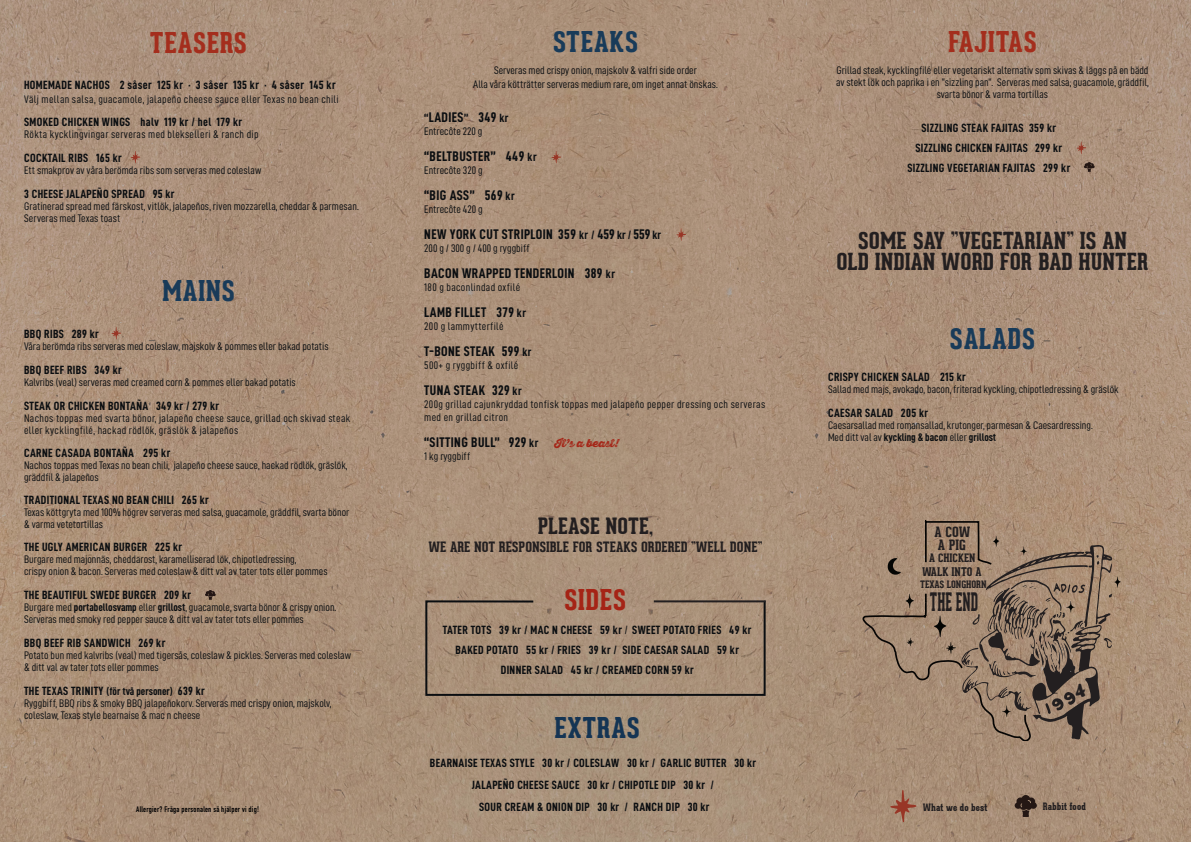
<style>
.page{position:relative;width:1191px;height:842px;background:#fff}
.page>*{position:absolute;margin:0;border:0;box-sizing:border-box;transform-origin:0 0}
.t1{font:800 28px "Geared Slab";letter-spacing:.02em;color:#193b59}
.t2{font:800 28px "Geared Slab";letter-spacing:.015em;color:#a42e1d}
.t3{font:800 28px "Geared Slab";letter-spacing:.02em;color:#153554}
.t4{font:800 28px "Geared Slab";letter-spacing:.015em;color:#a52416}
.t5{font:800 24.9px "Geared Slab";color:#231f20;scale:.61 1}
.t6{font:800 23px "Geared Slab";color:#231f20}
.t7{font:800 22px "Geared Slab";color:#231f20}
.t8{font:14px "D DIN Condensed Bold";letter-spacing:.03em;color:#0b0e11}
.t9{font:800 14px "Geared Slab";color:#231f20}
.t10{font:800 13.9px/13.1px "Geared Slab";color:#231f20}
.t11{font:12px/22px "D DIN Condensed Bold";letter-spacing:.03em;color:#0b0e11;text-align:center}
.t12{font:800 11.7px "Geared Slab";color:#231f20}
.t13{font:800 11.4px "Geared Slab";color:#231f20}
.t14{font:11px/12px "D DIN Condensed";color:#0b0e11}
.t15{font:11px/13px "D DIN Condensed";letter-spacing:.03em;color:#0b0e11}
.t16{font:11px "D DIN Condensed";letter-spacing:.035em;color:#0b0e11}
.t17{font:11px "D DIN Condensed Bold";color:#0b0e11}
.t18{font:11px "Thirsty Rough Blk Two";color:#a52416}
.t19{font:800 10px "Geared Slab";letter-spacing:-.01em;color:#231f20}
.t20{font:700 8px "DIN Condensed";letter-spacing:.03em;color:#000001}
.s1{font-family:"D DIN Condensed Bold"}
.s2{font-size:11px}
.s3{font-size:12px}
.s4{font-style:inherit}
.s5{font-family:"D DIN Condensed"}
</style>
<div class="page">
<img style="left:0;top:0;width:1191px;height:842px">
<svg style="left:111px;top:327px;width:10px;height:12px"></svg>
<svg style="left:131px;top:151px;width:9px;height:12px"></svg>
<svg style="left:551px;top:151px;width:10px;height:12px"></svg>
<svg style="left:1076px;top:141px;width:10px;height:13px"></svg>
<svg style="left:890px;top:790px;width:26px;height:32px"></svg>
<svg style="left:676px;top:228px;width:10px;height:13px"></svg>
<svg style="left:424px;top:598px;width:342px;height:99px;background:#a38b75"></svg>
<hr style="left:654px;top:600px;width:111px;height:2px;background:#231f20">
<svg style="left:1014px;top:795px;width:23px;height:22px"></svg>
<svg style="left:205px;top:590px;width:11px;height:10px"></svg>
<svg style="left:1083px;top:162px;width:11px;height:10px"></svg>
<svg style="left:863px;top:521px;width:257px;height:220px;background:#987f6b"></svg>
<p class="t2" style="left:150px;top:27px;width:99px">TEASERS</p>
<p class="t11" style="left:24px;top:74px;width:313px">HOMEMADE NACHOS 2 såser 125 kr · 3 såser 135 kr · 4 såser 145 kr</p>
<p class="t16" style="left:24px;top:93px;width:316px">Välj mellan salsa, guacamole, jalapeño cheese sauce eller Texas no bean chili</p>
<p class="t11" style="left:24px;top:111px;width:220px">SMOKED CHICKEN WINGS halv 119 kr / hel 179 kr</p>
<p class="t15" style="left:24px;top:128px;width:236px">Rökta kycklingvingar serveras med blekselleri &amp; ranch dip</p>
<p class="t11" style="left:24px;top:146px;width:99px">COCKTAIL RIBS 165 kr</p>
<p class="t14" style="left:24px;top:164px;width:239px">Ett smakprov av våra berömda ribs som serveras med coleslaw</p>
<p class="t11" style="left:24px;top:182px;width:152px">3 CHEESE JALAPEÑO SPREAD 95 kr</p>
<p class="t14" style="left:24px;top:200px;width:336px">Gratinerad spread med färskost, vitlök, jalapeños, riven mozzarella, cheddar &amp; parmesan.<br>Serveras med Texas toast</p>
<p class="t1" style="left:162px;top:275px;width:74px">MAINS</p>
<p class="t11" style="left:24px;top:323px;width:76px">BBQ RIBS 289 kr</p>
<p class="t14" style="left:24px;top:340px;width:306px">Våra berömda ribs serveras med coleslaw, majskolv &amp; pommes eller bakad potatis</p>
<p class="t11" style="left:24px;top:359px;width:99px">BBQ BEEF RIBS 349 kr</p>
<p class="t14" style="left:24px;top:376px;width:273px">Kalvribs (veal) serveras med creamed corn &amp; pommes eller bakad potatis</p>
<p class="t11" style="left:24px;top:394px;width:197px">STEAK OR CHICKEN BONTAÑA 349 kr / 279 kr</p>
<p class="t15" style="left:24px;top:411px;width:328px">Nachos toppas med svarta bönor, jalapeño cheese sauce, grillad och skivad steak</p>
<p class="t15" style="left:24px;top:423px;width:216px">eller kycklingfilé, hackad rödlök, gräslök &amp; jalapeños</p>
<p class="t11" style="left:24px;top:441px;width:148px">CARNE CASADA BONTAÑA 295 kr</p>
<p class="t14" style="left:24px;top:459px;width:325px">Nachos toppas med Texas no bean chili, jalapeño cheese sauce, hackad rödlök, gräslök,</p>
<p class="t14" style="left:24px;top:471px;width:76px">gräddfil &amp; jalapeños</p>
<p class="t11" style="left:24px;top:489px;width:186px">TRADITIONAL TEXAS NO BEAN CHILI 265 kr</p>
<p class="t14" style="left:24px;top:506px;width:327px">Texas köttgryta med 100% högrev serveras med salsa, guacamole, gräddfil, svarta bönor</p>
<p class="t14" style="left:24px;top:518px;width:81px">&amp; varma vetetortillas</p>
<p class="t11" style="left:24px;top:536px;width:160px">THE UGLY AMERICAN BURGER 225 kr</p>
<p class="t14" style="left:24px;top:553px;width:274px">Burgare med majonnäs, cheddarost, karamelliserad lök, chipotledressing,</p>
<p class="t14" style="left:24px;top:565px;width:305px">crispy onion &amp; bacon. Serveras med coleslaw &amp; ditt val av tater tots eller pommes</p>
<p class="t11" style="left:24px;top:584px;width:168px">THE BEAUTIFUL SWEDE BURGER 209 kr</p>
<p class="t14" style="left:24px;top:601px;width:314px">Burgare med <span class="s1">portabellosvamp</span> eller <span class="s1">grillost</span>, guacamole, svarta bönor &amp; crispy onion.</p>
<p class="t14" style="left:24px;top:613px;width:281px">Serveras med smoky red pepper sauce &amp; ditt val av tater tots eller pommes</p>
<p class="t11" style="left:24px;top:632px;width:143px">BBQ BEEF RIB SANDWICH 269 kr</p>
<p class="t14" style="left:24px;top:649px;width:328px">Potato bun med kalvribs (veal) med tigersås, coleslaw &amp; pickles. Serveras med coleslaw &amp; ditt val av tater tots eller pommes</p>
<p class="t11" style="left:24px;top:680px;width:182px">THE TEXAS TRINITY <span class="s2">(för två personer)</span> 639 kr</p>
<p class="t14" style="left:24px;top:697px;width:309px">Ryggbiff, BBQ ribs &amp; smoky BBQ jalapeñokorv. Serveras med crispy onion, majskolv, coleslaw, Texas style bearnaise &amp; mac n cheese</p>
<p class="t1" style="left:552px;top:26px;width:87px">STEAKS</p>
<p class="t14" style="left:494px;top:64px;width:204px">Serveras med crispy onion, majskolv &amp; valfri side order</p>
<p class="t14" style="left:473px;top:78px;width:246px">Alla våra kötträtter serveras medium rare, om inget annat önskas.</p>
<p class="t8" style="left:424px;top:110px;width:86px"><span class="s3">“</span>LADIES<span class="s3">”</span> 349 <span class="s3">kr</span></p>
<p class="t14" style="left:424px;top:125px;width:60px">Entrecôte 220 g</p>
<p class="t8" style="left:424px;top:149px;width:114px">“BELTBUSTER” 449 <span class="s3">kr</span></p>
<p class="t14" style="left:424px;top:164px;width:60px">Entrecôte 320 g</p>
<p class="t8" style="left:424px;top:188px;width:92px">“BIG ASS” 569 <span class="s3">kr</span></p>
<p class="t14" style="left:424px;top:203px;width:60px">Entrecôte 420 g</p>
<p class="t8" style="left:424px;top:227px;width:238px">NEW YORK CUT STRIPLOIN 359 <span class="s3">kr /</span> 459 <span class="s3">kr /</span> 559 <span class="s3">kr</span></p>
<p class="t14" style="left:424px;top:242px;width:107px">200 g / 300 g / 400 g ryggbiff</p>
<p class="t8" style="left:424px;top:266px;width:192px">BACON WRAPPED TENDERLOIN 389 <span class="s3">kr</span></p>
<p class="t15" style="left:424px;top:281px;width:97px">180 g baconlindad oxfilé</p>
<p class="t8" style="left:424px;top:305px;width:103px">LAMB FILLET 379 <span class="s3">kr</span></p>
<p class="t15" style="left:424px;top:320px;width:81px">200 g lammytterfilé</p>
<p class="t8" style="left:424px;top:344px;width:109px">T-BONE STEAK 599 <span class="s3">kr</span></p>
<p class="t15" style="left:424px;top:359px;width:95px">500+ g ryggbiff &amp; oxfilé</p>
<p class="t8" style="left:424px;top:383px;width:99px">TUNA STEAK 329 <span class="s3">kr</span></p>
<p class="t15" style="left:424px;top:398px;width:342px">200g grillad cajunkryddad tonfisk toppas med jalapeño pepper dressing och serveras med en grillad citron</p>
<p class="t8" style="left:424px;top:435px;width:116px">“SITTING BULL” 929 <span class="s3">kr</span></p>
<p class="t14" style="left:424px;top:450px;width:47px">1 kg ryggbiff</p>
<p class="t18" style="left:555px;top:434px;width:65px"><span class="s4">I</span>t’s a beast!</p>
<p class="t7" style="left:538px;top:513px;width:117px">PLEASE NOTE,</p>
<p class="t9" style="left:428px;top:538px;width:335px">WE ARE NOT RESPONSIBLE FOR STEAKS ORDERED ”WELL DONE”</p>
<p class="t4" style="left:564px;top:584px;width:64px">SIDES</p>
<p class="t11" style="left:443px;top:618px;width:310px">TATER TOTS 39 kr / MAC N CHEESE 59 kr <span class="s5">/</span> SWEET POTATO FRIES 49 kr</p>
<p class="t11" style="left:455px;top:638px;width:285px">BAKED POTATO 55 kr / FRIES 39 kr / SIDE CAESAR SALAD 59 kr</p>
<p class="t11" style="left:501px;top:658px;width:194px">DINNER SALAD 45 kr / CREAMED CORN 59 kr</p>
<p class="t3" style="left:554px;top:712px;width:87px">EXTRAS</p>
<p class="t2" style="left:948px;top:26px;width:90px">FAJITAS</p>
<p class="t14" style="left:836px;top:64px;width:314px;text-align:center">Grillad steak, kycklingfilé eller vegetariskt alternativ som skivas &amp; läggs på en bädd av stekt lök och paprika i en “sizzling pan”. Serveras med salsa, guacamole, gräddfil, svarta bönor &amp; varma tortillas</p>
<p class="t11" style="left:915px;top:118px;width:148px;line-height:20px">SIZZLING STEAK FAJITAS 359 kr<br>SIZZLING CHICKEN FAJITAS 299 kr</p>
<p class="t11" style="left:907px;top:157px;width:164px">SIZZLING VEGETARIAN FAJITAS 299 kr</p>
<p class="t6" style="left:857px;top:227px;width:271px">SOME SAY ”VEGETARIAN” IS AN</p>
<p class="t6" style="left:836px;top:248px;width:314px">OLD INDIAN WORD FOR BAD HUNTER</p>
<p class="t1" style="left:949px;top:323px;width:87px">SALADS</p>
<p class="t11" style="left:828px;top:366px;width:139px">CRISPY CHICKEN SALAD 215 kr</p>
<p class="t14" style="left:828px;top:383px;width:292px">Sallad med majs, avokado, bacon, friterad kyckling, chipotledressing &amp; gräslök</p>
<p class="t11" style="left:828px;top:401px;width:102px">CAESAR SALAD 205 kr</p>
<p class="t14" style="left:828px;top:419px;width:266px">Caesarsallad med romansallad, krutonger, parmesan &amp; Caesardressing.</p>
<p class="t17" style="left:828px;top:431px;width:170px"><span class="s5">Med ditt val av</span> kyckling &amp; bacon <span class="s5">eller</span> grillost</p>
<p class="t10" style="left:934px;top:526px;width:37px">A COW<br>A PIG</p>
<p class="t13" style="left:929px;top:551px;width:48px">A CHICKEN</p>
<p class="t12" style="left:922px;top:564px;width:61px">WALK INTO A</p>
<p class="t19" style="left:920px;top:578px;width:68px">TEXAS LONGHORN</p>
<p class="t5" style="left:930px;top:587px;width:81px">THE END</p>
<p class="t11" style="left:430px;top:751px;width:328px">BEARNAISE TEXAS STYLE 30 kr / COLESLAW 30 kr / GARLIC BUTTER 30 kr</p>
<p class="t11" style="left:472px;top:773px;width:244px">JALAPEÑO CHEESE SAUCE 30 kr / CHIPOTLE DIP 30 kr /<br>SOUR CREAM &amp; ONION DIP 30 kr / RANCH DIP 30 kr</p>
<p class="t20" style="left:136px;top:803px;width:124px">Allergier? Fråga personalen så hjälper vi dig!</p>
<p class="t19" style="left:923px;top:801px;width:66px">What we do best</p>
<p class="t19" style="left:1042px;top:800px;width:45px">Rabbit food</p>
</div>
